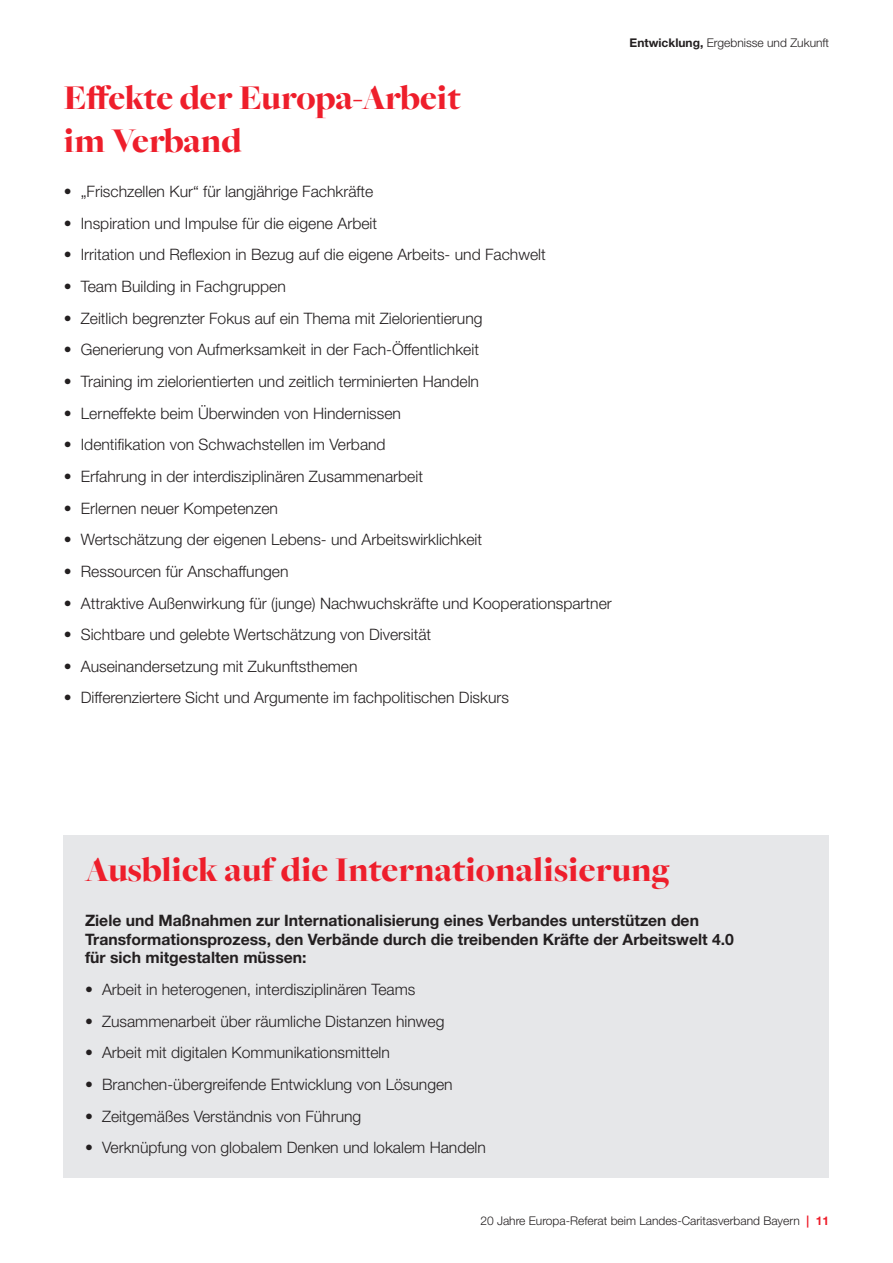
<style>
.page{position:relative;width:893px;height:1263px;background:#fff}
.page>*{position:absolute;margin:0;border:0;box-sizing:border-box;transform-origin:0 0}
.t1{font:900 36px/43.2px "Freight Big Pro";color:#ee1e2b}
.t2{font:300 15.75px "Helvetica Neue LT Std";color:#231f20}
.t3{font:700 15.75px/18.9px "Helvetica Neue LT Std";color:#231f20}
.t4{font:300 12px "Helvetica Neue LT Std";color:#231f20}
.s1{font-weight:700}
.s2{font-weight:700;color:#ee1e2b}
</style>
<div class="page">
<div style="left:64px;top:836px;width:765px;height:342px;background:#e6e7e9"></div>
<h1 class="t1" style="left:64px;top:76px;width:399px">Effekte der Europa-Arbeit im Verband</h1>
<p class="t2" style="left:64px;top:182px;width:311px">• „Frischzellen Kur“ für langjährige Fachkräfte</p>
<p class="t2" style="left:64px;top:213px;width:315px">• Inspiration und Impulse für die eigene Arbeit</p>
<p class="t2" style="left:64px;top:245px;width:484px">• Irritation und Reflexion in Bezug auf die eigene Arbeits- und Fachwelt</p>
<p class="t2" style="left:64px;top:277px;width:224px">• Team Building in Fachgruppen</p>
<p class="t2" style="left:64px;top:308px;width:420px">• Zeitlich begrenzter Fokus auf ein Thema mit Zielorientierung</p>
<p class="t2" style="left:64px;top:340px;width:417px">• Generierung von Aufmerksamkeit in der Fach-Öffentlichkeit</p>
<p class="t2" style="left:64px;top:372px;width:417px">• Training im zielorientierten und zeitlich terminierten Handeln</p>
<p class="t2" style="left:64px;top:403px;width:339px">• Lerneffekte beim Überwinden von Hindernissen</p>
<p class="t2" style="left:64px;top:435px;width:323px">• Identifikation von Schwachstellen im Verband</p>
<p class="t2" style="left:64px;top:467px;width:361px">• Erfahrung in der interdisziplinären Zusammenarbeit</p>
<p class="t2" style="left:64px;top:498px;width:216px">• Erlernen neuer Kompetenzen</p>
<p class="t2" style="left:64px;top:530px;width:420px">• Wertschätzung der eigenen Lebens- und Arbeitswirklichkeit</p>
<p class="t2" style="left:64px;top:562px;width:226px">• Ressourcen für Anschaffungen</p>
<p class="t2" style="left:64px;top:593px;width:549px">• Attraktive Außenwirkung für (junge) Nachwuchskräfte und Kooperationspartner</p>
<p class="t2" style="left:64px;top:625px;width:369px">• Sichtbare und gelebte Wertschätzung von Diversität</p>
<p class="t2" style="left:64px;top:657px;width:295px">• Auseinandersetzung mit Zukunftsthemen</p>
<p class="t2" style="left:64px;top:688px;width:447px">• Differenziertere Sicht und Argumente im fachpolitischen Diskurs</p>
<p class="t4" style="left:630px;top:35px;width:201px"><span class="s1">Entwicklung,</span> Ergebnisse und Zukunft</p>
<h1 class="t1" style="left:85px;top:848px;width:586px">Ausblick auf die Internationalisierung</h1>
<p class="t3" style="left:85px;top:910px;width:650px">Ziele und Maßnahmen zur Internationalisierung eines Verbandes unterstützen den<br>Transformationsprozess, den Verbände durch die treibenden Kräfte der Arbeitswelt 4.0 für sich mitgestalten müssen:</p>
<p class="t2" style="left:85px;top:980px;width:332px">• Arbeit in heterogenen, interdisziplinären Teams</p>
<p class="t2" style="left:85px;top:1011px;width:361px">• Zusammenarbeit über räumliche Distanzen hinweg</p>
<p class="t2" style="left:85px;top:1043px;width:306px">• Arbeit mit digitalen Kommunikationsmitteln</p>
<p class="t2" style="left:85px;top:1075px;width:369px">• Branchen-übergreifende Entwicklung von Lösungen</p>
<p class="t2" style="left:85px;top:1106px;width:278px">• Zeitgemäßes Verständnis von Führung</p>
<p class="t2" style="left:85px;top:1138px;width:402px">• Verknüpfung von globalem Denken und lokalem Handeln</p>
<p class="t4" style="left:480px;top:1213px;width:350px">20 Jahre Europa-Referat beim Landes-Caritasverband Bayern <span class="s2">| 11</span></p>
</div>
